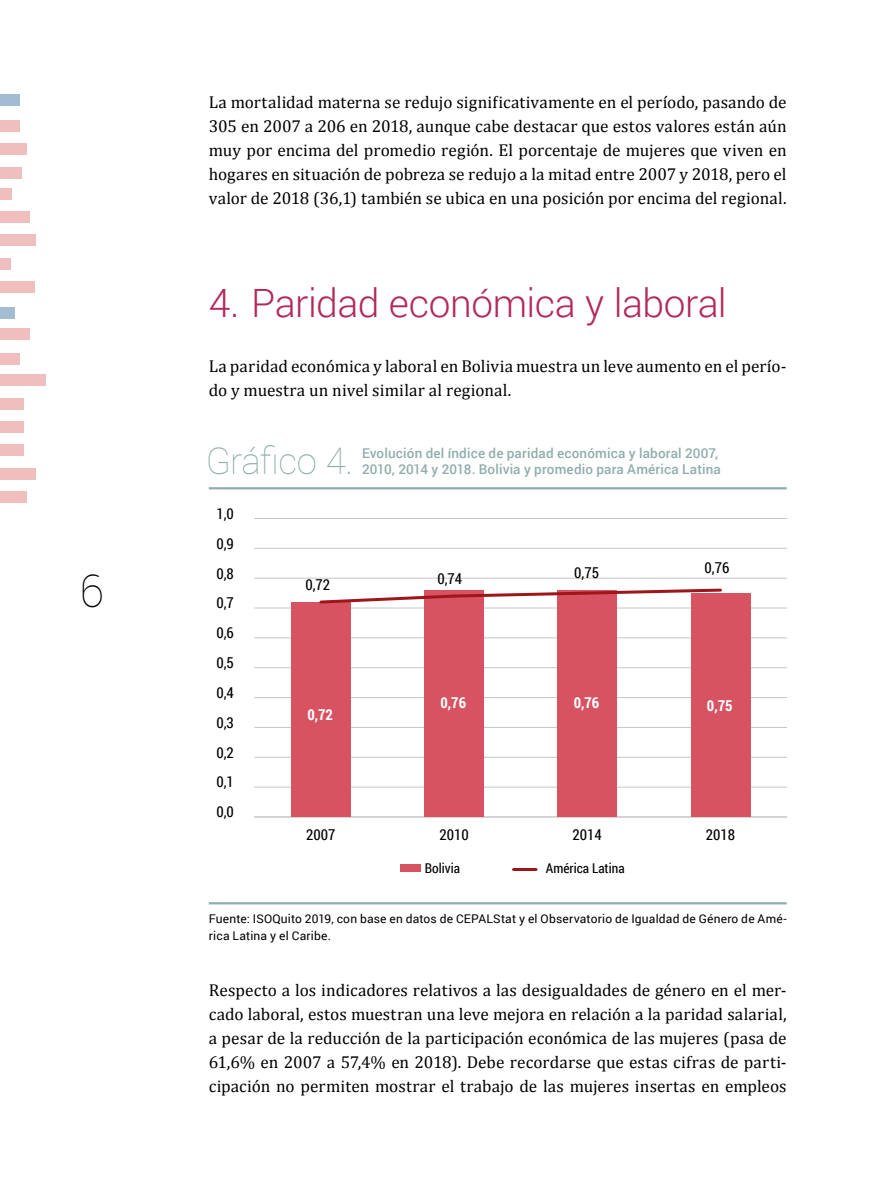
<style>
.page{position:relative;width:893px;height:1188px;background:#fff}
.page>*{position:absolute;margin:0;border:0;box-sizing:border-box;transform-origin:0 0}
.t1{font:100 45px "Roboto";color:#000}
.t2{font:300 39px "Roboto";letter-spacing:-.015em;color:#b32a55}
.t3{font:100 36.75px "Roboto";letter-spacing:-.025em;color:#90adac}
.t4{font:17.25px/24px "Cambria";color:#000;text-align:justify}
.t5{font:15px "Roboto Condensed";color:#000}
.t6{font:700 15px "Roboto Condensed";color:#fff}
.t7{font:500 13.5px/16.5px "Roboto";letter-spacing:.01em;color:#90adac}
.t8{font:13.5px "Roboto Condensed";color:#000}
.t9{font:12px/16.5px "Roboto";letter-spacing:.015em;color:#000}
</style>
<div class="page">
<div style="left:0;top:491px;width:27px;height:12px;background:#f0bfbd"></div>
<div style="left:0;top:468px;width:35px;height:11px;background:#f0bfbd"></div>
<div style="left:0;top:445px;width:23px;height:11px;background:#f0bfbd"></div>
<div style="left:0;top:421px;width:23px;height:12px;background:#f0bfbd"></div>
<div style="left:0;top:398px;width:23px;height:11px;background:#f0bfbd"></div>
<div style="left:0;top:375px;width:46px;height:11px;background:#f0bfbd"></div>
<div style="left:0;top:354px;width:19px;height:11px;background:#f0bfbd"></div>
<div style="left:0;top:328px;width:29px;height:11px;background:#f0bfbd"></div>
<div style="left:0;top:307px;width:15px;height:11px;background:#a4bcd3"></div>
<div style="left:0;top:281px;width:35px;height:12px;background:#f0bfbd"></div>
<div style="left:0;top:258px;width:10px;height:11px;background:#f0bfbd"></div>
<div style="left:0;top:235px;width:35px;height:11px;background:#f0bfbd"></div>
<div style="left:0;top:211px;width:29px;height:12px;background:#f0bfbd"></div>
<div style="left:0;top:188px;width:11px;height:11px;background:#f0bfbd"></div>
<div style="left:0;top:167px;width:22px;height:11px;background:#f0bfbd"></div>
<div style="left:0;top:144px;width:27px;height:11px;background:#f0bfbd"></div>
<div style="left:0;top:120px;width:19px;height:12px;background:#f0bfbd"></div>
<div style="left:0;top:95px;width:19px;height:11px;background:#a4bcd3"></div>
<hr style="left:209px;top:487px;width:578px;height:2px;background:#90adac">
<hr style="left:209px;top:902px;width:578px;height:2px;background:#90adac">
<hr style="left:254px;top:817px;width:533px;height:1px;background:#c6c6c6">
<hr style="left:254px;top:787px;width:533px;height:1px;background:#c6c6c6">
<hr style="left:254px;top:757px;width:533px;height:1px;background:#c6c6c6">
<hr style="left:254px;top:727px;width:533px;height:1px;background:#c6c6c6">
<hr style="left:254px;top:697px;width:533px;height:1px;background:#c6c6c6">
<hr style="left:254px;top:667px;width:533px;height:1px;background:#c6c6c6">
<hr style="left:254px;top:637px;width:533px;height:1px;background:#c6c6c6">
<hr style="left:254px;top:608px;width:533px;height:1px;background:#c6c6c6">
<hr style="left:254px;top:578px;width:533px;height:1px;background:#c6c6c6">
<hr style="left:254px;top:548px;width:533px;height:1px;background:#c6c6c6">
<hr style="left:254px;top:518px;width:533px;height:1px;background:#c6c6c6">
<div style="left:400px;top:864px;width:20px;height:8px;background:#d75362"></div>
<div style="left:291px;top:602px;width:60px;height:215px;background:#d75362"></div>
<div style="left:424px;top:590px;width:60px;height:227px;background:#d75362"></div>
<div style="left:557px;top:590px;width:60px;height:227px;background:#d75362"></div>
<div style="left:690px;top:593px;width:60px;height:224px;background:#d75362"></div>
<hr style="left:513px;top:868px;width:23px;height:3px;background:#9e151a">
<svg style="left:319px;top:588px;width:403px;height:17px"></svg>
<h1 class="t1" style="left:79px;top:560px;width:26px">6</h1>
<p class="t4" style="left:209px;top:90px;width:579px">La mortalidad materna se redujo significativamente en el período, pasando de 305 en 2007 a 206 en 2018, aunque cabe destacar que estos valores están aún muy por encima del promedio región. El porcentaje de mujeres que viven en hogares en situación de pobreza se redujo a la mitad entre 2007 y 2018, pero el valor de 2018 (36,1) también se ubica en una posición por encima del regional.</p>
<h2 class="t2" style="left:209px;top:277px;width:519px">4. Paridad económica y laboral</h2>
<p class="t4" style="left:209px;top:354px;width:579px">La paridad económica y laboral en Bolivia muestra un leve aumento en el perío&shy;do y muestra un nivel similar al regional.</p>
<h3 class="t3" style="left:206px;top:436px;width:149px">Gráfico 4.</h3>
<p class="t7" style="left:362px;top:444px;width:360px">Evolución del índice de paridad económica y laboral 2007,<br>2010, 2014 y 2018. Bolivia y promedio para América Latina</p>
<p class="t5" style="left:216px;top:503px;width:19px">1,0</p>
<p class="t5" style="left:216px;top:533px;width:19px">0,9</p>
<p class="t5" style="left:216px;top:563px;width:19px">0,8</p>
<p class="t5" style="left:216px;top:593px;width:19px">0,7</p>
<p class="t5" style="left:216px;top:622px;width:19px">0,6</p>
<p class="t5" style="left:216px;top:652px;width:19px">0,5</p>
<p class="t5" style="left:216px;top:682px;width:19px">0,4</p>
<p class="t5" style="left:216px;top:712px;width:19px">0,3</p>
<p class="t5" style="left:216px;top:742px;width:19px">0,2</p>
<p class="t5" style="left:216px;top:772px;width:19px">0,1</p>
<p class="t5" style="left:216px;top:802px;width:19px">0,0</p>
<p class="t5" style="left:305px;top:574px;width:26px">0,72</p>
<p class="t5" style="left:437px;top:568px;width:26px">0,74</p>
<p class="t5" style="left:574px;top:562px;width:26px">0,75</p>
<p class="t5" style="left:705px;top:557px;width:26px">0,76</p>
<p class="t6" style="left:307px;top:704px;width:27px">0,72</p>
<p class="t6" style="left:440px;top:692px;width:27px">0,76</p>
<p class="t6" style="left:574px;top:692px;width:27px">0,76</p>
<p class="t6" style="left:707px;top:695px;width:27px">0,75</p>
<p class="t5" style="left:306px;top:825px;width:31px">2007</p>
<p class="t5" style="left:439px;top:825px;width:31px">2010</p>
<p class="t5" style="left:573px;top:825px;width:31px">2014</p>
<p class="t5" style="left:706px;top:825px;width:31px">2018</p>
<p class="t8" style="left:425px;top:859px;width:37px">Bolivia</p>
<p class="t8" style="left:546px;top:859px;width:80px">América Latina</p>
<p class="t9" style="left:209px;top:911px;width:579px">Fuente: ISOQuito 2019, con base en datos de CEPALStat y el Observatorio de Igualdad de Género de Amé&shy;rica Latina y el Caribe.</p>
<p class="t4" style="left:209px;top:978px;width:579px">Respecto a los indicadores relativos a las desigualdades de género en el mer&shy;cado laboral, estos muestran una leve mejora en relación a la paridad salarial, a pesar de la reducción de la participación económica de las mujeres (pasa de 61,6% en 2007 a 57,4% en 2018). Debe recordarse que estas cifras de parti&shy;cipación no permiten mostrar el trabajo de las mujeres insertas en empleos</p>
</div>
